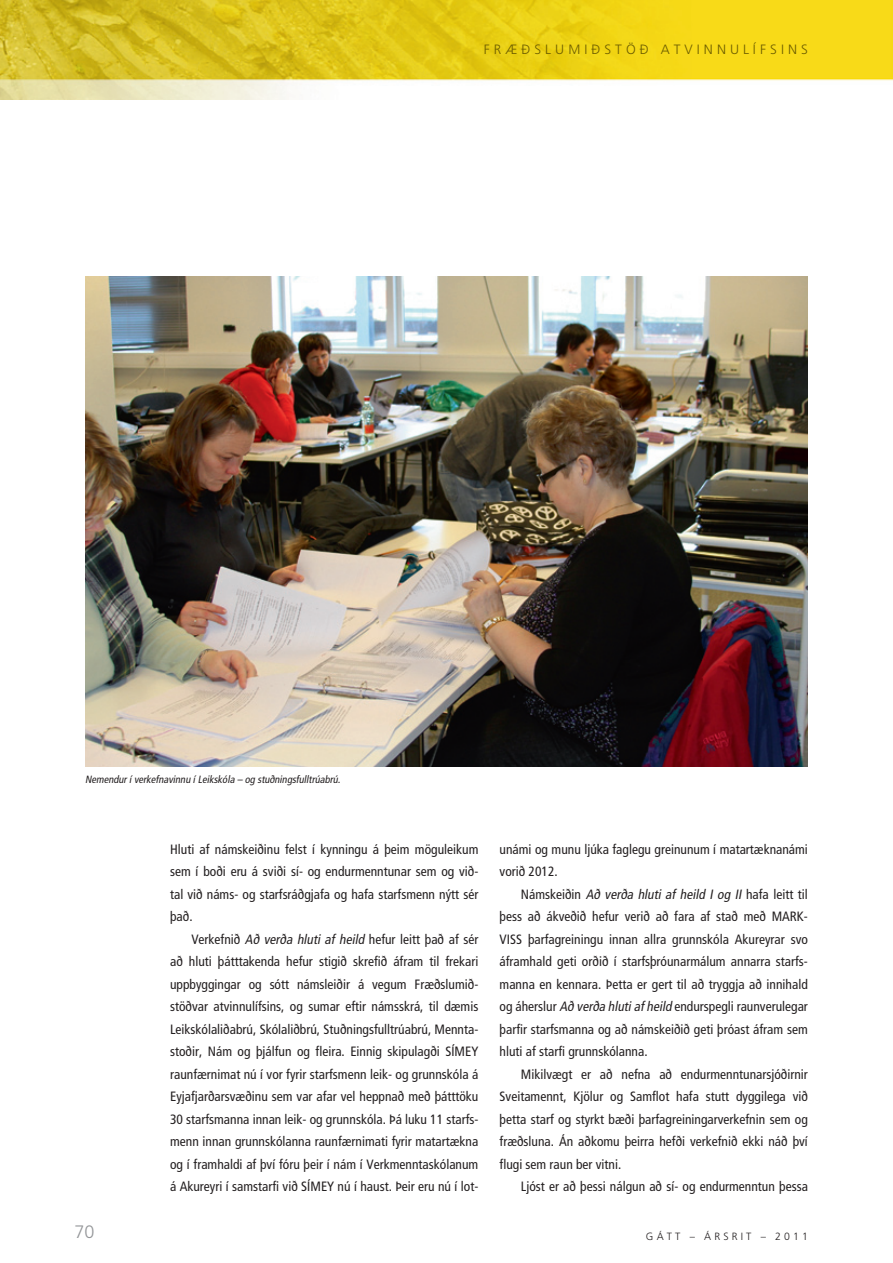
<style>
.page{position:relative;width:893px;height:1263px;background:#fff}
.page>*{position:absolute;margin:0;border:0;box-sizing:border-box;transform-origin:0 0}
.t1{font:300 18px "Frutiger";color:#939598}
.t2{font:condensed 13.5px/22.5px "Frutiger";color:#231f20;text-align:justify}
.t3{font:300 13.5px "Frutiger";letter-spacing:.3em;color:#6c5d00}
.t4{font:italic condensed 10.5px "Frutiger";color:#231f20}
.t5{font:300 10.5px "Frutiger";letter-spacing:.3em;color:#231f20}
.s1{font-style:italic}
</style>
<div class="page">
<img style="left:0;top:0;width:893px;height:100px">
<img style="left:85px;top:276px;width:723px;height:490px">
<p class="t3" style="left:484px;top:42px;width:326px">FRÆÐSLUMIÐSTÖÐ ATVINNULÍFSINS</p>
<p class="t4" style="left:85px;top:773px;width:259px">Nemenduríverkefnavinnu íLeikskóla – og stuðningsfulltrúabrú.</p>
<h1 class="t1" style="left:75px;top:1222px;width:22px">70</h1>
<p class="t2" style="left:170px;top:838px;width:310px">Hluti af námskeiðinu felst í kynningu á þeim möguleikum sem í boði eru á sviði sí- og endurmenntunar sem og við&shy;tal við náms- og starfsráðgjafa og hafa starfsmenn nýtt sér það.</p>
<p class="t2" style="left:170px;top:928px;width:310px;text-indent:21px">Verkefnið <span class="s1">Að verða hluti af heild</span> hefur leitt það af sér að hluti þátttakenda hefur stigið skrefið áfram til frekari uppbyggingar og sótt námsleiðir á vegum Fræðslumið&shy;stöðvar atvinnulífsins, og sumar eftir námsskrá, til dæmis Leik skóla liða brú, Skólaliðbrú, Stuðningsfulltrúabrú, Mennta&shy;stoðir, Nám og þjálfun og fleira. Einnig skipulagði SÍMEY raunfærnimat nú í vor fyrir starfsmenn leik- og grunnskóla á Eyjafjarðarsvæðinu sem var afar vel heppnað með þátttöku 30 starfsmanna innan leik- og grunnskóla. Þá luku 11 starfs&shy;menn innan grunnskólanna raunfærnimati fyrir matartækna og í framhaldi af því fóru þeir í nám í Verkmenntaskólanum á Akureyri í samstarfi við SÍMEY nú í haust. Þeir eru nú í lot-</p>
<p class="t2" style="left:500px;top:838px;width:310px">unámi og munu ljúka faglegu greinunum í matartæknanámi vorið 2012.</p>
<p class="t2" style="left:500px;top:883px;width:310px;text-indent:21px">Námskeiðin <span class="s1">Að verða hluti af heild I og II</span> hafa leitt til þess að ákveðið hefur verið að fara af stað með MARK-VISS þarfagreiningu innan allra grunnskóla Akureyrar svo áframhald geti orðið í starfsþróunarmálum annarra starfs&shy;manna en kennara. Þetta er gert til að tryggja að innihald og áherslur <span class="s1">Að verða hlutiafheild</span> endurspegli raunverulegar þarfir starfsmanna og að námskeiðið geti þróast áfram sem hluti af starfi grunnskólanna.</p>
<p class="t2" style="left:500px;top:1063px;width:310px;text-indent:21px">Mikilvægt er að nefna að endurmenntunarsjóðirnir Sveitamennt, Kjölur og Samflot hafa stutt dyggilega við þetta starf og styrkt bæði þarfagreiningarverkefnin sem og fræðsluna. Án aðkomu þeirra hefði verkefnið ekki náð því flugi sem raun ber vitni.</p>
<p class="t2" style="left:521px;top:1175px;width:288px">Ljóst er að þessi nálgun að sí- og endurmenntun þessa</p>
<p class="t5" style="left:646px;top:1230px;width:163px">GÁTT – ÁRSRIT – 2011</p>
</div>
